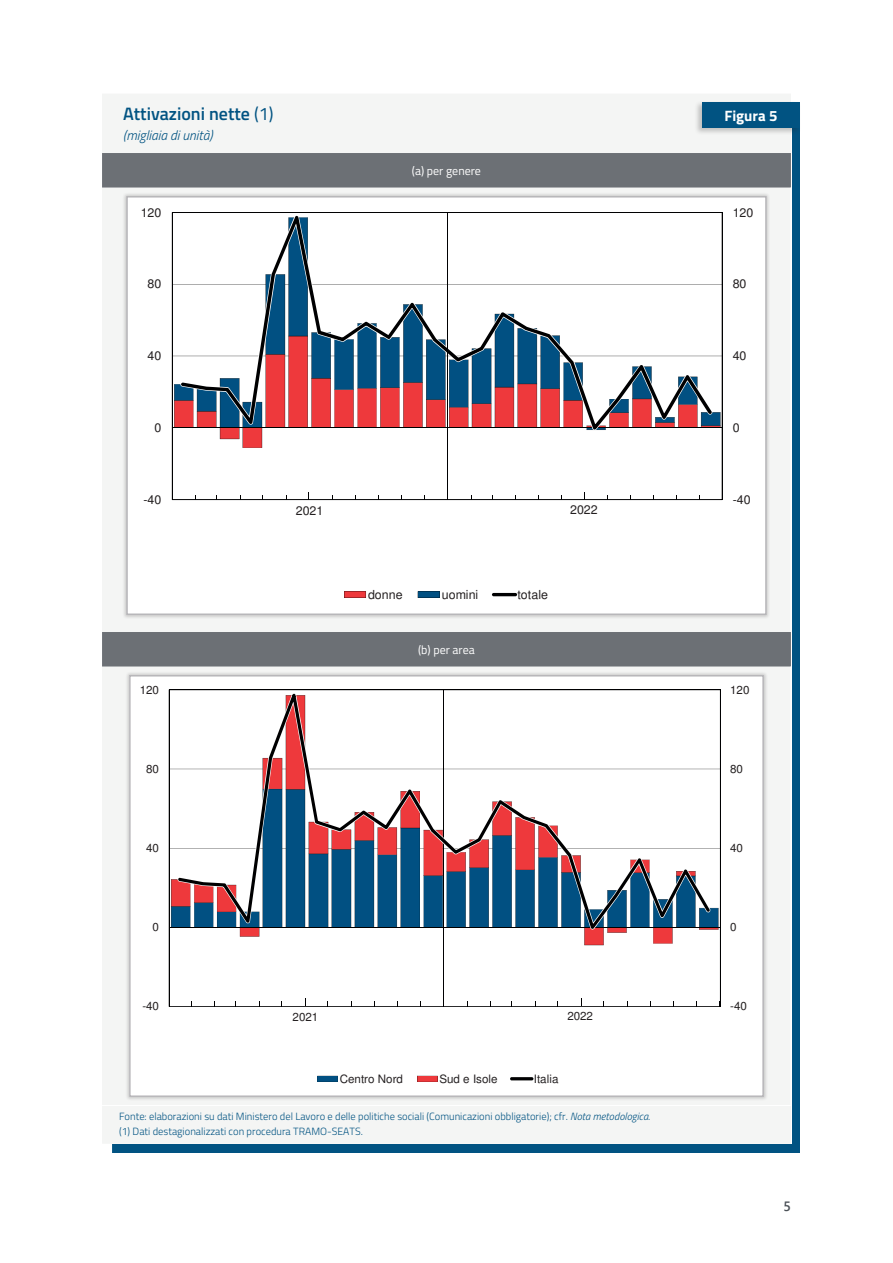
<style>
.page{position:relative;width:893px;height:1263px;background:#fff}
.page>*{position:absolute;margin:0;border:0;box-sizing:border-box;transform-origin:0 0}
.CO_titolo_figura{font:600 18px "Titillium";color:#015382}
.OC_label-figura{font:700 15px "Titillium";color:#fff}
.CO_sottotitolo_figur{font:italic 300 13.5px "Titillium";color:#015382}
.t1{font:600 13.5px "Segoe UI";color:#4b5157}
.t2{font:12.45px "Helvetica";letter-spacing:-.005em;color:#231f20}
.CO_testatina_figura{font:12px "Titillium";color:#fff}
.t3{font:11.55px "Helvetica";letter-spacing:-.005em;color:#231f20}
.OC_nota_figura{font:300 10.5px "Titillium";color:#015382}
.s1{font-weight:400}
.s2{font-style:italic}
</style>
<div class="page">
<div style="left:113px;top:106px;width:687px;height:1047px;background:#015382"></div>
<div style="left:102px;top:94px;width:689px;height:1050px;background:#f4f5f4"></div>
<svg style="left:102px;top:153px;width:689px;height:513px;background:#9fa2a5"></svg>
<hr style="left:790px;top:188px;width:1px;height:444px;background:#fff">
<hr style="left:790px;top:666px;width:1px;height:439px;background:#fff">
<hr style="left:102px;top:1105px;width:689px;height:1px;background:#fff">
<div style="left:122px;top:192px;width:648px;height:427px;background:#231f20;opacity:.2"></div>
<div style="left:127px;top:197px;width:639px;height:417px;background:#fff"></div>
<svg style="left:173px;top:212px;width:550px;height:288px"></svg>
<svg style="left:174px;top:430px;width:546px;height:18px"></svg>
<svg style="left:174px;top:217px;width:546px;height:213px"></svg>
<hr style="left:172px;top:212px;width:550px;height:1px;background:#000001">
<hr style="left:722px;top:213px;width:1px;height:287px;background:#000001">
<hr style="left:172px;top:213px;width:1px;height:287px;background:#000001">
<hr style="left:172px;top:428px;width:550px;height:1px;background:#000001">
<svg style="left:181px;top:216px;width:531px;height:213px"></svg>
<hr style="left:447px;top:213px;width:1px;height:287px;background:#000001">
<svg style="left:344px;top:591px;width:22px;height:7px"></svg>
<svg style="left:418px;top:591px;width:22px;height:7px"></svg>
<hr style="left:492px;top:593px;width:25px;height:3px;background:#000001;border-radius:2px">
<div style="left:126px;top:196px;width:641px;height:419px;border:2px solid #b8b7ba"></div>
<div style="left:125px;top:671px;width:643px;height:430px;background:#231f20;opacity:.2"></div>
<div style="left:130px;top:676px;width:633px;height:420px;background:#fff"></div>
<svg style="left:169px;top:689px;width:552px;height:318px"></svg>
<svg style="left:171px;top:695px;width:547px;height:250px"></svg>
<hr style="left:169px;top:689px;width:551px;height:1px;background:#000001">
<hr style="left:720px;top:690px;width:1px;height:316px;background:#000001">
<hr style="left:169px;top:690px;width:1px;height:316px;background:#000001">
<hr style="left:169px;top:927px;width:551px;height:1px;background:#000001">
<hr style="left:443px;top:690px;width:1px;height:316px;background:#000001">
<svg style="left:178px;top:694px;width:532px;height:235px"></svg>
<svg style="left:317px;top:1076px;width:21px;height:6px"></svg>
<svg style="left:417px;top:1076px;width:21px;height:6px"></svg>
<hr style="left:510px;top:1077px;width:23px;height:3px;background:#000001;border-radius:2px">
<div style="left:129px;top:675px;width:635px;height:422px;border:2px solid #b8b7ba"></div>
<div style="left:694px;top:101px;width:107px;height:34px;background:#231f20;opacity:.25"></div>
<div style="left:702px;top:102px;width:98px;height:26px;background:#015382"></div>
<p class="CO_titolo_figura" style="left:123px;top:100px;width:152px">Attivazioni nette <span class="s1">(1)</span></p>
<p class="CO_sottotitolo_figur" style="left:123px;top:126px;width:91px">(migliaia di unità)</p>
<p class="t2" style="left:141px;top:205px;width:22px">120</p>
<p class="t2" style="left:148px;top:277px;width:15px">80</p>
<p class="CO_testatina_figura" style="left:412px;top:162px;width:71px">(a) per genere</p>
<p class="t2" style="left:148px;top:349px;width:15px">40</p>
<p class="t2" style="left:155px;top:420px;width:8px">0</p>
<p class="t2" style="left:143px;top:492px;width:19px">-40</p>
<p class="t2" style="left:296px;top:503px;width:29px">2021</p>
<p class="t2" style="left:570px;top:502px;width:29px">2022</p>
<p class="t3" style="left:140px;top:683px;width:21px">120</p>
<p class="t3" style="left:146px;top:762px;width:14px">80</p>
<p class="t3" style="left:146px;top:841px;width:14px">40</p>
<p class="t3" style="left:153px;top:920px;width:8px">0</p>
<p class="t3" style="left:142px;top:999px;width:18px">-40</p>
<p class="t2" style="left:368px;top:587px;width:36px">donne</p>
<p class="t2" style="left:442px;top:587px;width:38px">uomini</p>
<p class="t2" style="left:518px;top:587px;width:32px">totale</p>
<p class="CO_testatina_figura" style="left:418px;top:641px;width:58px">(b) per area</p>
<p class="t3" style="left:293px;top:1010px;width:27px">2021</p>
<p class="t3" style="left:567px;top:1009px;width:27px">2022</p>
<p class="t3" style="left:340px;top:1072px;width:65px">Centro Nord</p>
<p class="t3" style="left:439px;top:1072px;width:59px">Sud e Isole</p>
<p class="t3" style="left:534px;top:1072px;width:26px">Italia</p>
<p class="OC_nota_figura" style="left:119px;top:1108px;width:533px">Fonte: elaborazioni su dati Ministero del Lavoro e delle politiche sociali (Comunicazioni obbligatorie); cfr. <span class="s2">Nota metodologica</span>.</p>
<p class="OC_nota_figura" style="left:119px;top:1124px;width:245px">(1) Dati destagionalizzati con procedura TRAMO-SEATS.</p>
<p class="OC_label-figura" style="left:724px;top:104px;width:55px">Figura 5</p>
<p class="t2" style="left:733px;top:205px;width:22px">120</p>
<p class="t2" style="left:733px;top:277px;width:15px">80</p>
<p class="t2" style="left:733px;top:349px;width:15px">40</p>
<p class="t2" style="left:733px;top:420px;width:8px">0</p>
<p class="t2" style="left:733px;top:492px;width:19px">-40</p>
<p class="t3" style="left:730px;top:683px;width:21px">120</p>
<p class="t3" style="left:730px;top:762px;width:14px">80</p>
<p class="t3" style="left:730px;top:841px;width:14px">40</p>
<p class="t3" style="left:730px;top:920px;width:8px">0</p>
<p class="t3" style="left:730px;top:999px;width:18px">-40</p>
<p class="t1" style="left:784px;top:1193px;width:9px">5</p>
</div>
